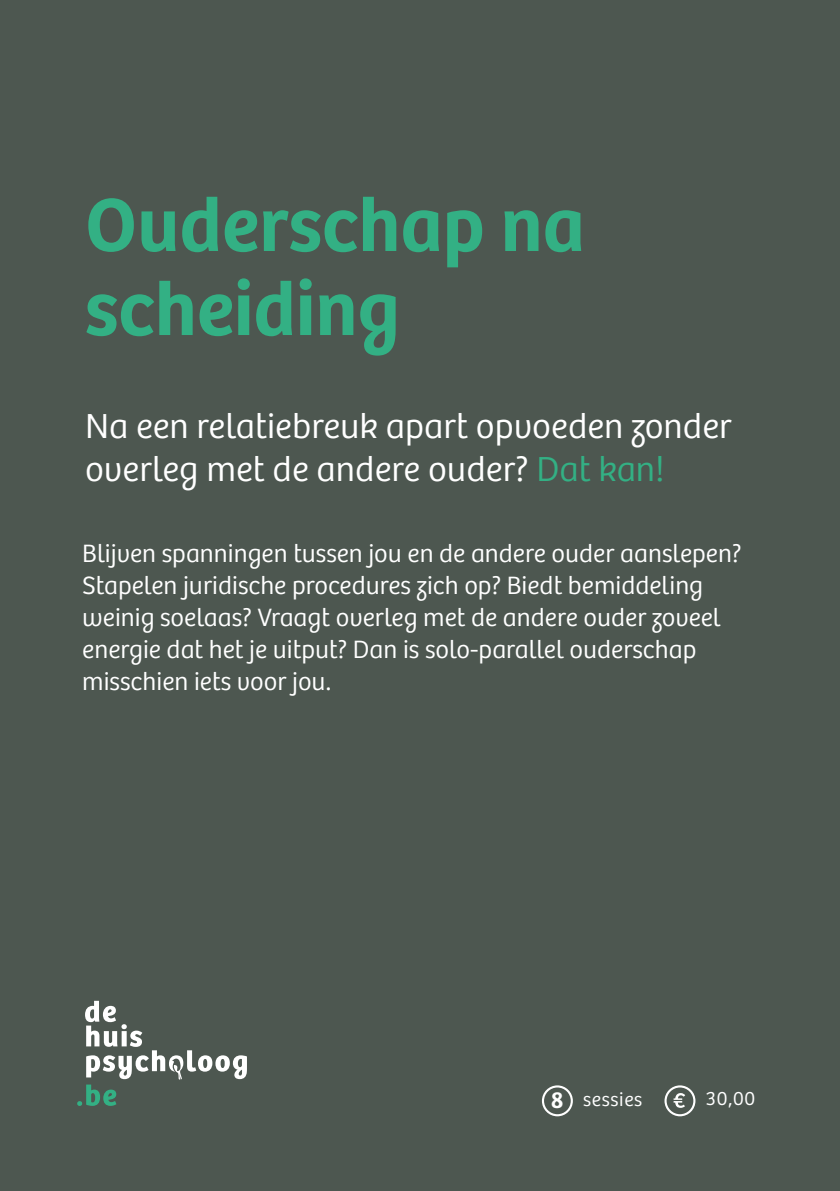
<style>
.page{position:relative;width:840px;height:1191px;background:#fff}
.page>*{position:absolute;margin:0;border:0;box-sizing:border-box;transform-origin:0 0}
.t1{font:600 78px/84px "Bree";color:#33b084}
.t2{font:300 36px/43.2px "Bree";color:#fff}
.t3{font:300 26px/32px "Bree";color:#fff}
.t4{font:300 20px "Bree";letter-spacing:.03em;color:#fff}
.s1{color:#33b084}
.s2{font-weight:600;font-size:24px}
</style>
<div class="page">
<div style="left:0;top:0;width:839px;height:1191px;background:#4d5750"></div>
<div style="left:541px;top:1085px;width:31px;height:31px;border:2px solid #fff;border-radius:50%"></div>
<svg style="left:673px;top:1093px;width:11px;height:14px"></svg>
<div style="left:664px;top:1085px;width:31px;height:31px;border:2px solid #fff;border-radius:50%"></div>
<svg style="left:77px;top:1000px;width:170px;height:106px"></svg>
<h1 class="t1" style="left:85px;top:177px;width:501px">Ouderschap na scheiding</h1>
<h2 class="t2" style="left:85px;top:402px;width:648px">Na een relatiebreuk apart opvoeden zonder overleg met de andere ouder? <span class="s1">Dat kan!</span></h2>
<p class="t3" style="left:82px;top:536px;width:660px">Blijven spanningen tussen jou en de andere ouder aanslepen?<br>Stapelen juridische procedures zich op? Biedt bemiddeling weinig soelaas? Vraagt overleg met de andere ouder zoveel energie dat het je uitput? Dan is solo-parallel ouderschap misschien iets voor jou.</p>
<p class="t4" style="left:550px;top:1084px;width:93px"><span class="s2">8</span> sessies</p>
<p class="t4" style="left:705px;top:1083px;width:51px">30,00</p>
</div>
